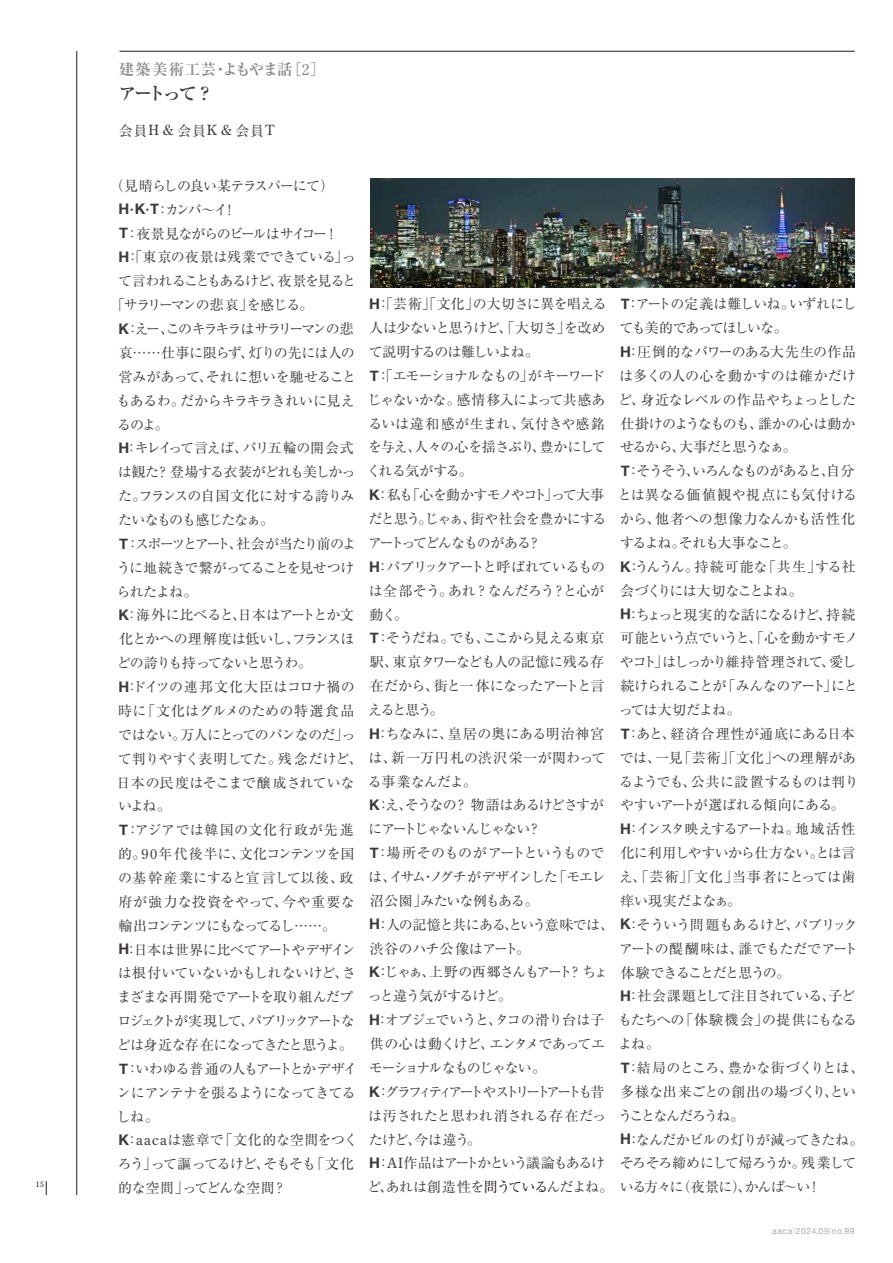
<style>
.page{position:relative;width:893px;height:1263px;background:#fff}
.page>*{position:absolute;margin:0;border:0;box-sizing:border-box;transform-origin:0 0}
.t1{font:700 18px "Ryumin Pro";letter-spacing:-.135em;color:#3e3a39}
.t2{font:700 15.3px "Ryumin Pro";letter-spacing:.05em;color:#898989}
.t3{font:13.95px/23.9px "Ryumin Pro";letter-spacing:-.05em;color:#3e3a39}
.t4{font:13.95px/23.9px "Ryumin Pro";letter-spacing:-.07em;color:#3e3a39}
.t5{font:13.95px "Ryumin Pro";letter-spacing:-.025em;color:#3e3a39}
.t6{font:13.95px "Ryumin Pro";letter-spacing:-.075em;color:#3e3a39}
.t7{font:13.95px "Ryumin Pro";letter-spacing:-.09em;color:#3e3a39}
.t8{font:13.95px "Ryumin Pro";letter-spacing:.01em;color:#3e3a39}
.t9{font:13.95px "Ryumin Pro";letter-spacing:.02em;color:#3e3a39}
.t10{font:13.95px "Ryumin Pro";letter-spacing:-.085em;color:#3e3a39}
.t11{font:13.95px "Ryumin Pro";letter-spacing:-.1em;color:#3e3a39}
.t12{font:13.95px "Ryumin Pro";letter-spacing:-.14em;color:#3e3a39}
.t13{font:13.95px "Ryumin Pro";letter-spacing:-.12em;color:#3e3a39}
.t14{font:13.95px "Ryumin Pro";color:#3e3a39}
.t15{font:13.95px "Ryumin Pro";letter-spacing:-.005em;color:#3e3a39}
.t16{font:13.95px "Ryumin Pro";letter-spacing:-.015em;color:#3e3a39}
.t17{font:13.95px "Ryumin Pro";letter-spacing:.015em;color:#3e3a39}
.t18{font:13.95px "Ryumin Pro";letter-spacing:-.03em;color:#3e3a39}
.t19{font:8.7px "Helvetica Neue";letter-spacing:.065em;color:#aaabab}
.t20{font:7.5px "Century Old Style Std";color:#221815}
.s1{font-family:"Century Old Style Std";font-weight:400}
.s2{font-weight:400}
.s3{font-family:"Century Old Style Std"}
.s4{font-family:"Helvetica Neue";font-weight:700;font-size:14.7px}
.s5{color:#221815}
</style>
<div class="page">
<hr style="left:119px;top:51px;width:736px;height:1px;background:#221815">
<hr style="left:76px;top:51px;width:1px;height:1144px;background:#221815">
<svg style="left:46px;top:1181px;width:1px;height:14px"></svg>
<img style="left:370px;top:179px;width:485px;height:108px">
<p class="t20" style="left:36px;top:1180px;width:10px">15</p>
<p class="t2" style="left:119px;top:58px;width:208px">建築美術工芸・よもやま話［<span class="s1">2</span><span class="s2">］</span></p>
<p class="t1" style="left:118px;top:79px;width:97px">アートって？</p>
<p class="t3" style="left:119px;top:117px;width:157px">会員<span class="s3">H &amp;</span> 会員<span class="s3">K &amp;</span> 会員<span class="s3">T</span></p>
<p class="t3" style="left:110px;top:173px;width:226px">（見晴らしの良い某テラスバーにて）</p>
<p class="t3" style="left:119px;top:197px;width:120px"><span class="s4">H</span>・<span class="s4">K</span>・<span class="s4">T</span>：カンパ～イ！</p>
<p class="t7" style="left:119px;top:222px;width:221px"><span class="s4">T</span>：夜景見ながらのビールはサイコー！</p>
<p class="t5" style="left:119px;top:246px;width:239px"><span class="s4">H</span>：「東京の夜景は残業でできている」っ</p>
<p class="t7" style="left:118px;top:270px;width:240px">て言われることもあるけど、夜景を見ると</p>
<p class="t6" style="left:111px;top:294px;width:204px">「サラリーマンの悲哀」を感じる。</p>
<p class="t12" style="left:119px;top:318px;width:237px"><span class="s4">K</span>：えー、このキラキラはサラリーマンの悲</p>
<p class="t3" style="left:119px;top:340px;width:237px">哀……仕事に限らず、灯りの先には人の</p>
<p class="t15" style="left:119px;top:366px;width:239px">営みがあって、それに想いを馳せること</p>
<p class="t3" style="left:117px;top:388px;width:239px">もあるわ。だからキラキラきれいに見え</p>
<p class="t3" style="left:117px;top:411px;width:53px">るのよ。</p>
<p class="t4" style="left:119px;top:435px;width:237px"><span class="s4">H</span>：キレイって言えば、パリ五輪の開会式</p>
<p class="t3" style="left:118px;top:459px;width:240px">は観た？登場する衣装がどれも美しかっ</p>
<p class="t5" style="left:118px;top:485px;width:238px">た。フランスの自国文化に対する誇りみ</p>
<p class="t6" style="left:118px;top:509px;width:158px">たいなものも感じたなぁ。</p>
<p class="t13" style="left:119px;top:533px;width:238px"><span class="s4">T</span>：スポーツとアート、社会が当たり前のよ</p>
<p class="t3" style="left:117px;top:555px;width:239px">うに地続きで繋がってることを見せつけ</p>
<p class="t3" style="left:117px;top:578px;width:83px">られたよね。</p>
<p class="t5" style="left:119px;top:604px;width:237px"><span class="s4">K</span>：海外に比べると、日本はアートとか文</p>
<p class="t16" style="left:119px;top:628px;width:237px">化とかへの理解度は低いし、フランスほ</p>
<p class="t3" style="left:117px;top:650px;width:197px">どの誇りも持ってないと思うわ。</p>
<p class="t9" style="left:119px;top:676px;width:238px"><span class="s4">H</span>：ドイツの連邦文化大臣はコロナ禍の</p>
<p class="t9" style="left:118px;top:700px;width:238px">時に「文化はグルメのための特選食品</p>
<p class="t3" style="left:118px;top:722px;width:239px">ではない。万人にとってのパンなのだ」っ</p>
<p class="t3" style="left:116px;top:769px;width:243px">日本の民度はそこまで醸成されていないよね。<br><span class="s4">T</span>：アジアでは韓国の文化行政が先進的。<span class="s3">90</span>年代後半に、文化コンテンツを国の基幹産業にすると宣言して以後、政府が強力な投資をやって、今や重要な輸出コンテンツにもなってるし……。<br><span class="s4">H</span>：日本は世界に比べてアートやデザインは根付いていないかもしれないけど、さまざまな再開発でアートを取り組んだプロジェクトが実現して、パブリックアートなどは身近な存在になってきたと思うよ。<br><span class="s4">T</span>：いわゆる普通の人もアートとかデザインにアンテナを張るようになってきてるしね。<br><span class="s4">K</span>：<span class="s3">aaca</span>は憲章で「文化的な空間をつくろう」って謳ってるけど、そもそも「文化的な空間」ってどんな空間？</p>
<p class="t3" style="left:618px;top:291px;width:242px"><span class="s4">T</span>：アートの定義は難しいね。いずれにしても美的であってほしいな。<br><span class="s4">H</span>：圧倒的なパワーのある大先生の作品は多くの人の心を動かすのは確かだけど、身近なレベルの作品やちょっとした仕掛けのようなものも、誰かの心は動かせるから、大事だと思うなぁ。<br><span class="s4">T</span>：そうそう、いろんなものがあると、自分とは異なる価値観や視点にも気付けるから、他者への想像力なんかも活性化するよね。それも大事なこと。<br><span class="s4">K</span>：うんうん。持続可能な「共生」する社会づくりには大切なことよね。<br><span class="s4">H</span>：ちょっと現実的な話になるけど、持続可能という点でいうと、「心を動かすモノやコト」はしっかり維持管理されて、愛し続けられることが「みんなのアート」にとっては大切だよね。<br><span class="s4">T</span>：あと、経済合理性が通底にある日本では、一見「芸術」「文化」への理解があるようでも、公共に設置するものは判りやすいアートが選ばれる傾向にある。<br><span class="s4">H</span>：インスタ映えするアートね。地域活性化に利用しやすいから仕方ない。とは言え、「芸術」「文化」当事者にとっては歯痒い現実だよなぁ。</p>
<p class="t3" style="left:618px;top:935px;width:248px">アートの醍醐味は、誰でもただでアート体験できることだと思うの。<br><span class="s4">H</span>：社会課題として注目されている、子どもたちへの「体験機会」の提供にもなるよね。<br><span class="s4">T</span>：結局のところ、豊かな街づくりとは、多様な出来ごとの創出の場づくり、ということなんだろうね。<br><span class="s4">H</span>：なんだかビルの灯りが減ってきたね。そろそろ締めにして帰ろうか。残業している方々に（夜景に）、かんぱ～い！</p>
<p class="t3" style="left:369px;top:291px;width:239px"><span class="s4">H</span>：「芸術」「文化」の大切さに異を唱える</p>
<p class="t3" style="left:369px;top:315px;width:237px">人は少ないと思うけど、「大切さ」を改め</p>
<p class="t10" style="left:369px;top:341px;width:172px">て説明するのは難しいよね。</p>
<p class="t11" style="left:370px;top:365px;width:236px"><span class="s4">T</span>：「エモーショナルなもの」がキーワード</p>
<p class="t3" style="left:367px;top:387px;width:240px">じゃないかな。感情移入によって共感あ</p>
<p class="t17" style="left:368px;top:412px;width:238px">るいは違和感が生まれ、気付きや感銘</p>
<p class="t3" style="left:368px;top:434px;width:239px">を与え、人々の心を揺さぶり、豊かにして</p>
<p class="t18" style="left:367px;top:460px;width:107px">くれる気がする。</p>
<p class="t3" style="left:369px;top:482px;width:236px"><span class="s4">K</span>：私も「心を動かすモノやコト」って大事</p>
<p class="t3" style="left:368px;top:506px;width:240px">だと思う。じゃぁ、街や社会を豊かにする</p>
<p class="t10" style="left:368px;top:532px;width:175px">アートってどんなものがある？</p>
<p class="t6" style="left:369px;top:556px;width:237px"><span class="s4">H</span>：パブリックアートと呼ばれているもの</p>
<p class="t3" style="left:369px;top:578px;width:237px">は全部そう。あれ？なんだろう？と心が</p>
<p class="t3" style="left:369px;top:601px;width:40px">動く。</p>
<p class="t3" style="left:370px;top:625px;width:236px"><span class="s4">T</span>：そうだね。でも、ここから見える東京</p>
<p class="t3" style="left:370px;top:649px;width:236px">駅、東京タワーなども人の記憶に残る存</p>
<p class="t3" style="left:370px;top:673px;width:236px">在だから、街と一体になったアートと言</p>
<p class="t3" style="left:368px;top:697px;width:77px">えると思う。</p>
<p class="t14" style="left:369px;top:723px;width:237px"><span class="s4">H</span>：ちなみに、皇居の奥にある明治神宮</p>
<p class="t8" style="left:118px;top:747px;width:489px">て判りやすく表明してた。残念だけど、は、新一万円札の渋沢栄一が関わって</p>
<p class="t4" style="left:367px;top:768px;width:492px">る事業なんだよ。<br><span class="s4">K</span>：え、そうなの？物語はあるけどさすが<br>にアートじゃないんじゃない？<br><span class="s4">T</span>：場所そのものがアートというもので<br>は、イサム・ノグチがデザインした「モエレ<br>沼公園」みたいな例もある。<br><span class="s4">H</span>：人の記憶と共にある、という意味では、 <span class="s4">K</span>：そういう問題もあるけど、パブリック渋谷のハチ公像はアート。<br><span class="s4">K</span>：じゃぁ、上野の西郷さんもアート？ちょ<br>っと違う気がするけど。<br><span class="s4">H</span>：オブジェでいうと、タコの滑り台は子<br>供の心は動くけど、エンタメであってエ<br>モーショナルなものじゃない。<br><span class="s4">K</span>：グラフィティアートやストリートアートも昔<br>は汚されたと思われ消される存在だっ<br>たけど、今は違う。<br><span class="s4">H</span>：<span class="s3">AI</span>作品はアートかという議論もあるけ<br>ど、あれは創造性を<span class="s5">問うている</span>んだよね。</p>
<p class="t19" style="left:772px;top:1225px;width:84px">aaca l 2024.09l no.99</p>
</div>
